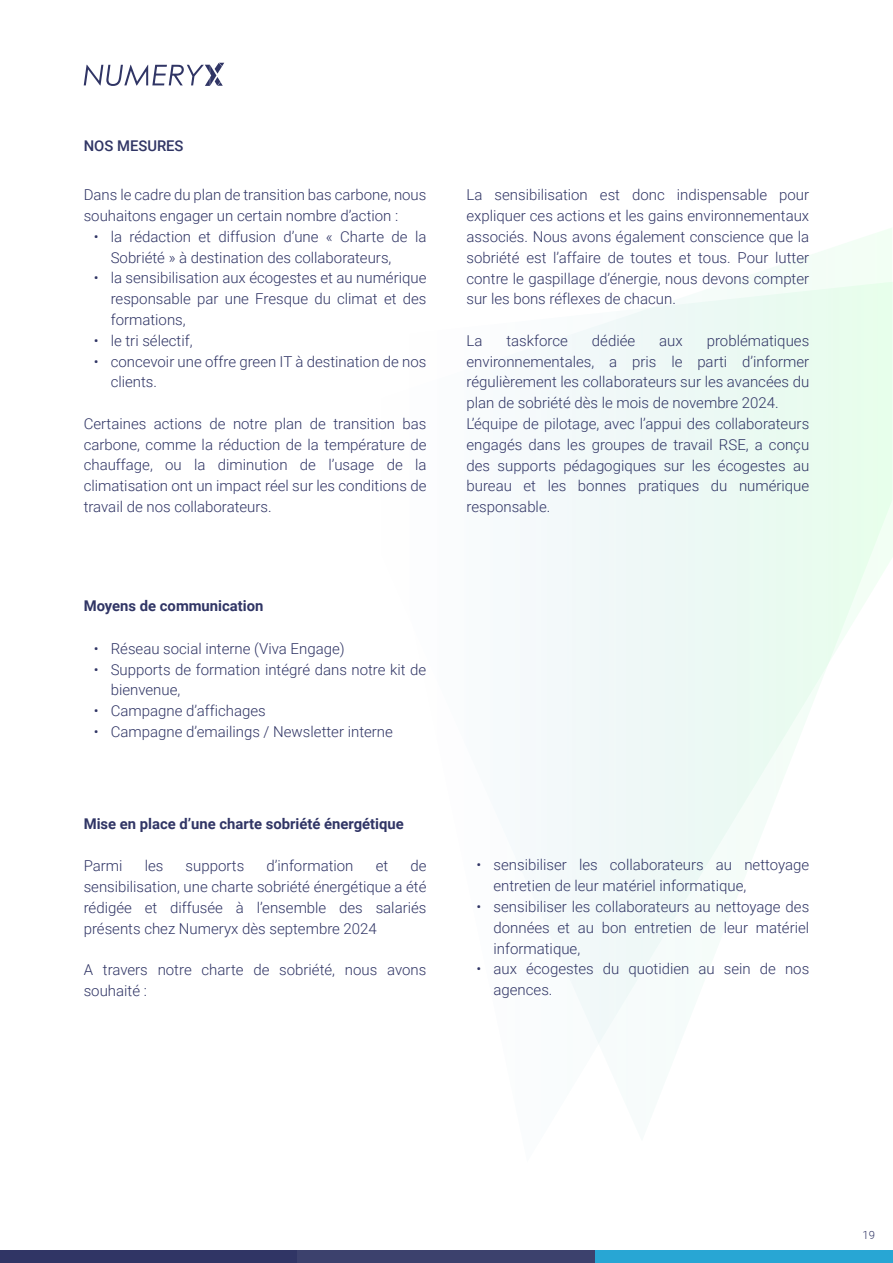
<style>
.page{position:relative;width:893px;height:1263px;background:#fff}
.page>*{position:absolute;margin:0;border:0;box-sizing:border-box;transform-origin:0 0}
.t1{font:300 15px/20.7px "Roboto";color:#303565}
.t2{font:700 14.85px "Roboto";color:#303565}
.t3{font:500 14.85px "Roboto";color:#303565}
.t4{font:300 11.25px "Roboto";color:#303565}
</style>
<div class="page">
<svg style="left:541px;top:228px;width:351px;height:816px"></svg>
<svg style="left:84px;top:63px;width:140px;height:23px"></svg>
<div style="left:0;top:1250px;width:298px;height:13px;background:#303565"></div>
<div style="left:298px;top:1250px;width:297px;height:13px;background:#3c416d"></div>
<div style="left:595px;top:1250px;width:298px;height:13px;background:#28a6d4"></div>
<p class="t3" style="left:84px;top:135px;width:101px">NOS MESURES</p>
<p class="t1" style="left:84px;top:184px;width:344px">Dans le cadre du plan de transition bas carbone, nous souhaitons engager un certain nombre d’action :</p>
<p class="t1" style="left:111px;top:226px;width:317px;text-indent:-17px">• la rédaction et diffusion d’une « Charte de la<br>Sobriété » à destination des collaborateurs,</p>
<p class="t1" style="left:111px;top:267px;width:317px;text-align:justify;text-indent:-17px">• la sensibilisation aux écogestes et au numérique responsable par une Fresque du climat et des formations,</p>
<p class="t1" style="left:94px;top:330px;width:100px">• le tri sélectif,</p>
<p class="t1" style="left:111px;top:350px;width:317px;text-indent:-17px">• concevoir une offre green IT à destination de nos clients.</p>
<p class="t1" style="left:84px;top:413px;width:344px;text-align:justify">Certaines actions de notre plan de transition bas carbone, comme la réduction de la température de chauffage, ou la diminution de l’usage de la climatisation ont un impact réel sur les conditions de travail de nos collaborateurs.</p>
<p class="t2" style="left:84px;top:595px;width:181px">Moyens de communication</p>
<p class="t1" style="left:94px;top:637px;width:252px">• Réseau social interne (Viva Engage)</p>
<p class="t1" style="left:111px;top:658px;width:317px;text-indent:-17px">• Supports de formation intégré dans notre kit de bienvenue,</p>
<p class="t1" style="left:94px;top:700px;width:174px">• Campagne d’affichages</p>
<p class="t1" style="left:94px;top:721px;width:301px">• Campagne d’emailings / Newsletter interne</p>
<p class="t2" style="left:84px;top:813px;width:322px">Mise en place d’une charte sobriété énergétique</p>
<p class="t1" style="left:84px;top:855px;width:40px">Parmi</p>
<p class="t1" style="left:145px;top:855px;width:20px">les</p>
<p class="t1" style="left:186px;top:855px;width:60px">supports</p>
<p class="t1" style="left:266px;top:855px;width:89px">d’information</p>
<p class="t1" style="left:376px;top:855px;width:14px">et</p>
<p class="t1" style="left:84px;top:855px;width:344px;text-align:justify;text-indent:327px">de sensibilisation, une charte sobriété énergétique a été rédigée et diffusée à l’ensemble des salariés présents chez Numeryx dès septembre 2024</p>
<p class="t1" style="left:84px;top:959px;width:344px">A travers notre charte de sobriété, nous avons souhaité :</p>
<p class="t1" style="left:466px;top:184px;width:344px;text-align:justify">La sensibilisation est donc indispensable pour expliquer ces actions et les gains environnementaux associés. Nous avons également conscience que la sobriété est l’affaire de toutes et tous. Pour lutter contre le gaspillage d’énergie, nous devons compter sur les bons réflexes de chacun.</p>
<p class="t1" style="left:466px;top:330px;width:17px">La</p>
<p class="t1" style="left:506px;top:330px;width:63px">taskforce</p>
<p class="t1" style="left:592px;top:330px;width:45px">dédiée</p>
<p class="t1" style="left:659px;top:330px;width:25px">aux</p>
<p class="t1" style="left:466px;top:330px;width:344px;text-indent:240px">problématiques environnementales, a pris le parti d’informer régulièrement les collaborateurs sur les avancées du plan de sobriété dès le mois de novembre 2024.<br>L’équipe de pilotage, avec l’appui des collaborateurs engagés dans les groupes de travail RSE, a conçu des supports pédagogiques sur les écogestes au bureau et les bonnes pratiques du numérique responsable.</p>
<p class="t1" style="left:493px;top:854px;width:317px;text-indent:-17px">• sensibiliser les collaborateurs au nettoyage entretien de leur matériel informatique,</p>
<p class="t1" style="left:493px;top:896px;width:317px;text-align:justify;text-indent:-17px">• sensibiliser les collaborateurs au nettoyage des données et au bon entretien de leur matériel informatique,</p>
<p class="t1" style="left:493px;top:958px;width:317px;text-indent:-17px">• aux écogestes du quotidien au sein de nos agences.</p>
<p class="t4" style="left:862px;top:1227px;width:14px">19</p>
</div>
